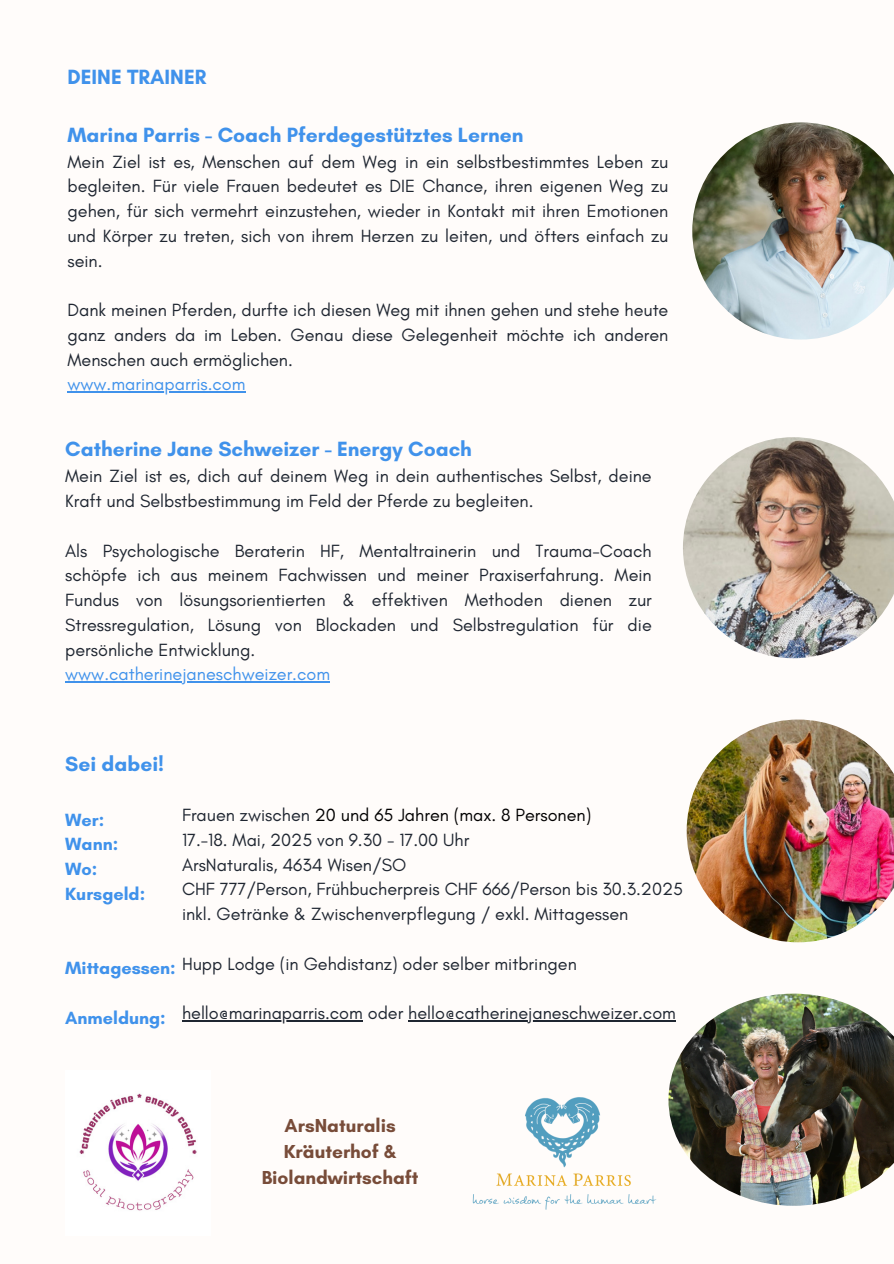
<style>
.page{position:relative;width:894px;height:1264px;background:#fff}
.page>*{position:absolute;margin:0;border:0;box-sizing:border-box;transform-origin:0 0}
.t1{font:700 21px "Glacial Indifference";color:#4092eb}
.t2{font:700 19.2px/25.8px "Glacial Indifference";color:#784c39;text-align:center}
.t3{font:18px/24.8px "Glacial Indifference";color:#1f2631;text-align:justify}
.t4{font:18px "Glacial Indifference";color:#4092eb}
.t5{font:700 18px/24.8px "Glacial Indifference";color:#4092eb}
.t6{font:18px "Glacial Indifference";color:#000}
.s1{color:#1f2631}
</style>
<div class="page">
<div style="left:0;top:0;width:893px;height:1263px;background:#fffcfa"></div>
<img style="left:692px;top:122px;width:201px;height:217px">
<img style="left:683px;top:437px;width:210px;height:221px">
<img style="left:686px;top:719px;width:207px;height:223px">
<img style="left:668px;top:993px;width:225px;height:212px">
<img style="left:472px;top:1097px;width:185px;height:113px">
<img style="left:79px;top:1093px;width:118px;height:118px">
<hr style="left:65px;top:681px;width:265px;height:1px;background:#4092eb">
<hr style="left:67px;top:391px;width:178px;height:1px;background:#4092eb">
<hr style="left:182px;top:1020px;width:181px;height:1px;background:#1f2631">
<hr style="left:408px;top:1020px;width:267px;height:1px;background:#1f2631">
<h2 class="t1" style="left:67px;top:64px;width:140px">DEINE TRAINER</h2>
<p class="t1" style="left:67px;top:122px;width:457px">Marina Parris - Coach Pferdegestütztes Lernen</p>
<p class="t3" style="left:67px;top:149px;width:602px">Mein Ziel ist es, Menschen auf dem Weg in ein selbstbestimmtes Leben zu begleiten. Für viele Frauen bedeutet es DIE Chance, ihren eigenen Weg zu gehen, für sich vermehrt einzustehen, wieder in Kontakt mit ihren Emotionen und Körper zu treten, sich von ihrem Herzen zu leiten, und öfters einfach zu sein.</p>
<p class="t3" style="left:67px;top:297px;width:602px">Dank meinen Pferden, durfte ich diesen Weg mit ihnen gehen und stehe heute ganz anders da im Leben. Genau diese Gelegenheit möchte ich anderen Menschen auch ermöglichen.</p>
<p class="t4" style="left:67px;top:373px;width:179px">www.marinaparris.com</p>
<p class="t1" style="left:65px;top:436px;width:408px">Catherine Jane Schweizer - Energy Coach</p>
<p class="t3" style="left:65px;top:463px;width:588px">Mein Ziel ist es, dich auf deinem Weg in dein authentisches Selbst, deine<br>Kraft und Selbstbestimmung im Feld der Pferde zu begleiten.</p>
<p class="t3" style="left:65px;top:538px;width:588px">Als Psychologische Beraterin HF, Mentaltrainerin und Trauma-Coach schöpfe ich aus meinem Fachwissen und meiner Praxiserfahrung. Mein Fundus von lösungsorientierten &amp; effektiven Methoden dienen zur Stressregulation, Lösung von Blockaden und Selbstregulation für die persönliche Entwicklung.</p>
<p class="t4" style="left:65px;top:663px;width:266px">www.catherinejaneschweizer.com</p>
<h3 class="t1" style="left:65px;top:750px;width:100px">Sei dabei!</h3>
<p class="t6" style="left:182px;top:804px;width:410px"><span class="s1">Frauen zwischen</span> 20 und 65 Jahren (max. 8 Personen)</p>
<p class="t3" style="left:182px;top:827px;width:289px">17.-18. Mai, 2025 von 9.30 - 17.00 Uhr</p>
<p class="t3" style="left:182px;top:852px;width:226px">ArsNaturalis, 4634 Wisen/SO</p>
<p class="t3" style="left:182px;top:876px;width:502px">CHF 777/Person, Frühbucherpreis CHF 666/Person bis 30.3.2025</p>
<p class="t3" style="left:182px;top:901px;width:448px">inkl. Getränke &amp; Zwischenverpflegung / exkl. Mittagessen</p>
<p class="t3" style="left:182px;top:951px;width:396px">Hupp Lodge (in Gehdistanz) oder selber mitbringen</p>
<p class="t3" style="left:182px;top:1000px;width:495px">hello@marinaparris.com oder hello@catherinejaneschweizer.com</p>
<h3 class="t5" style="left:65px;top:807px;width:81px">Wer:<br>Wann:<br>Wo:<br>Kursgeld:</h3>
<p class="t5" style="left:65px;top:955px;width:112px">Mittagessen:</p>
<p class="t5" style="left:65px;top:1005px;width:102px">Anmeldung:</p>
<h3 class="t2" style="left:261px;top:1112px;width:158px">ArsNaturalis<br>Kräuterhof &amp;<br>Biolandwirtschaft</h3>
</div>
